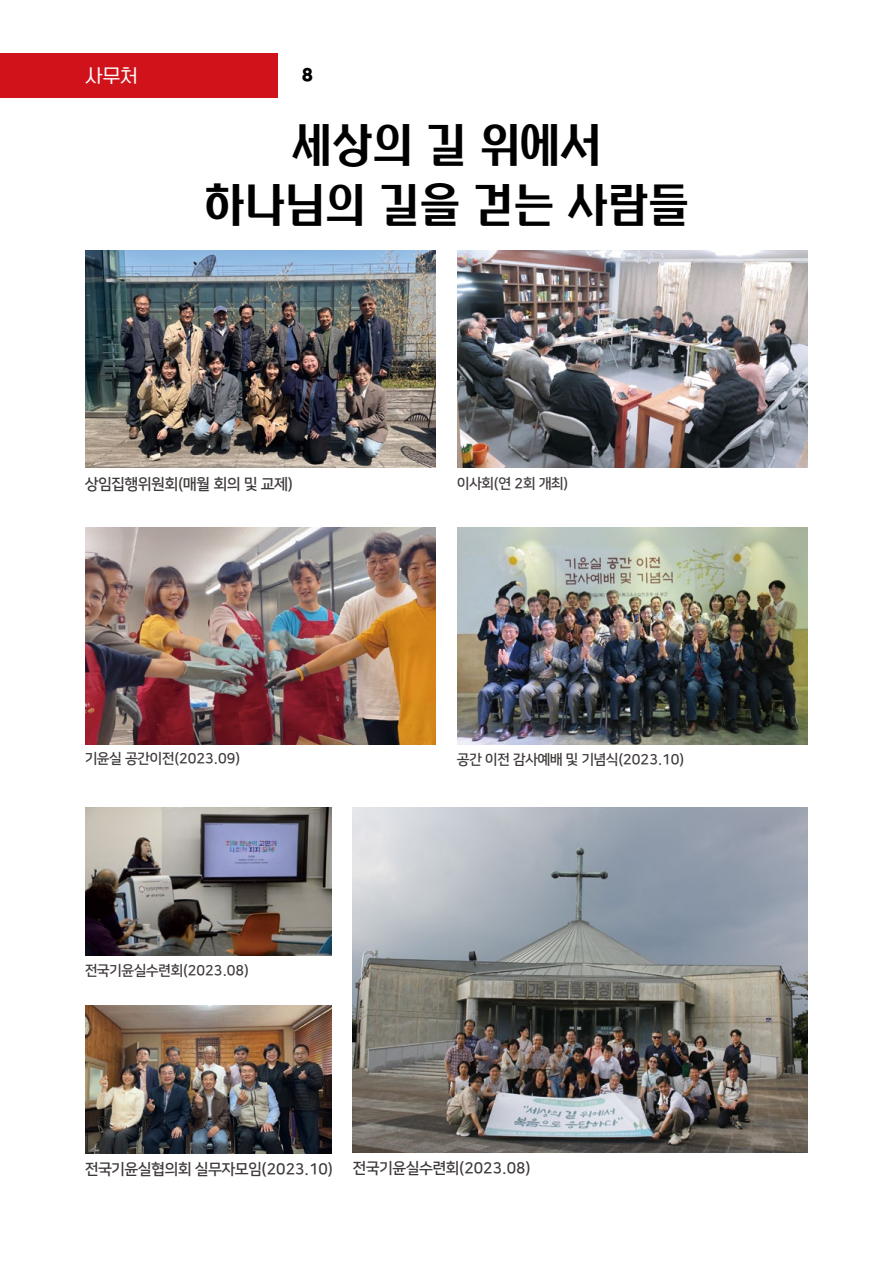
<style>
.page{position:relative;width:893px;height:1263px;background:#fff}
.page>*{position:absolute;margin:0;border:0;box-sizing:border-box;transform-origin:0 0}
.t1{font:45px/60px "Mapo DPP";color:#000;text-align:center}
.t2{font:18px "OT Omni Gothic M";color:#fff}
.t3{font:800 18px "Gangwon Edu Power";color:#000}
.t4{font:15.45px "Nanum Square OTF ac B";color:#3e3a39}
.t5{font:14.25px "Nanum Square OTF ac B";color:#3e3a39}
</style>
<div class="page">
<div style="left:0;top:53px;width:278px;height:44px;background:#d0121b"></div>
<img style="left:85px;top:251px;width:351px;height:217px">
<img style="left:85px;top:527px;width:351px;height:217px">
<img style="left:85px;top:808px;width:247px;height:147px">
<img style="left:85px;top:1006px;width:247px;height:147px">
<img style="left:457px;top:251px;width:351px;height:217px">
<img style="left:457px;top:527px;width:351px;height:217px">
<img style="left:353px;top:808px;width:455px;height:344px">
<p class="t2" style="left:85px;top:66px;width:54px">사무처</p>
<p class="t3" style="left:302px;top:66px;width:12px">8</p>
<h1 class="t1" style="left:204px;top:114px;width:486px">세상의 길 위에서<br>하나님의 길을 걷는 사람들</h1>
<p class="t4" style="left:85px;top:476px;width:210px">상임집행위원회(매월 회의 및 교제)</p>
<p class="t5" style="left:457px;top:476px;width:113px">이사회(연 2회 개최)</p>
<p class="t5" style="left:85px;top:751px;width:157px">기윤실 공간이전(2023.09)</p>
<p class="t5" style="left:457px;top:752px;width:229px">공간 이전 감사예배 및 기념식(2023.10)</p>
<p class="t5" style="left:85px;top:963px;width:165px">전국기윤실수련회(2023.08)</p>
<p class="t4" style="left:85px;top:1161px;width:250px">전국기윤실협의회 실무자모임(2023.10)</p>
<p class="t4" style="left:353px;top:1160px;width:179px">전국기윤실수련회(2023.08)</p>
</div>
